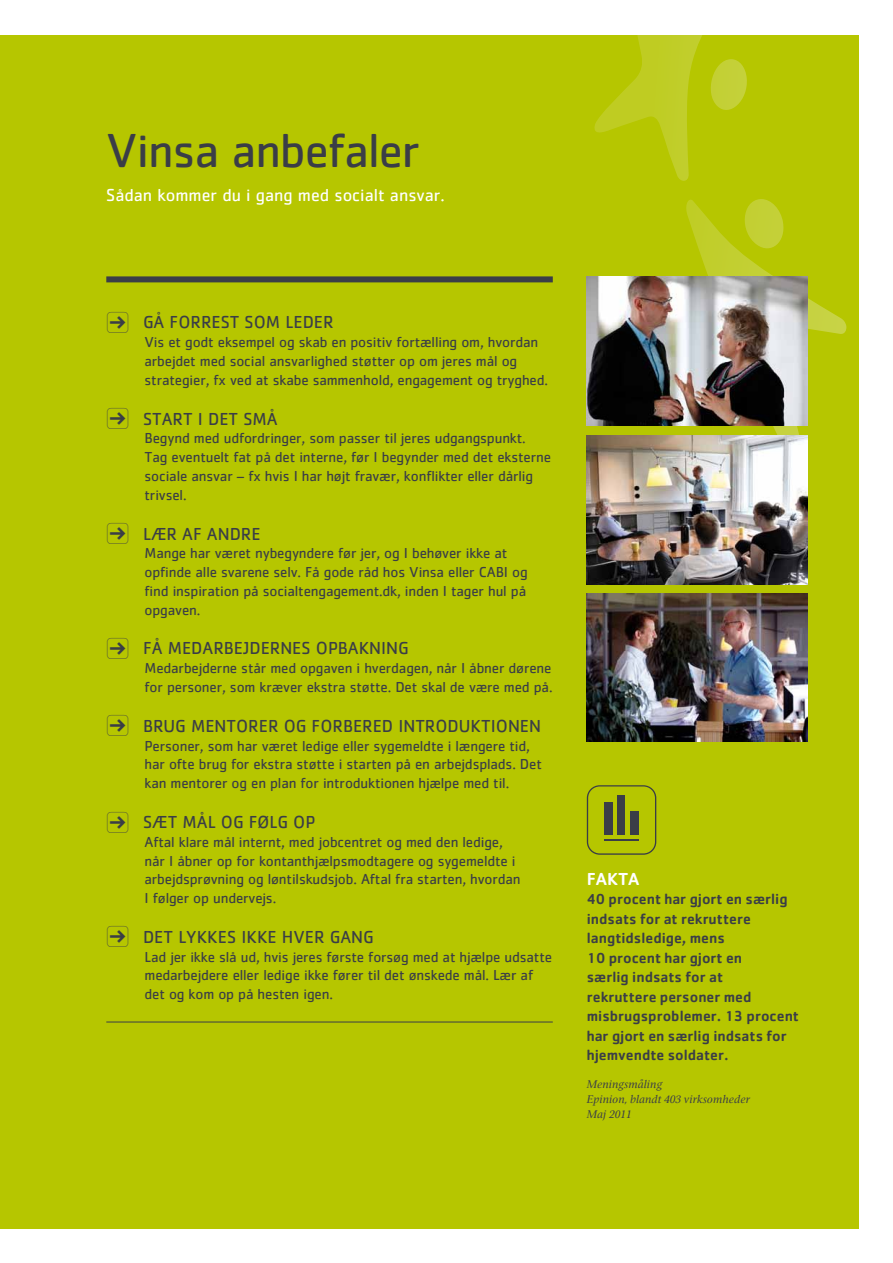
<style>
.page{position:relative;width:893px;height:1263px;background:#fff}
.page>*{position:absolute;margin:0;border:0;box-sizing:border-box;transform-origin:0 0}
.t1{font:49.5px "Cachet";letter-spacing:-.02em;color:#3a3d47}
.t2{font:18px "Cachet";color:#3a3d47}
.t3{font:18px "Cachet";color:#fff}
.t4{font:500 18px "Cachet";color:#fff}
.t5{font:15px/18.8px "Cachet";letter-spacing:-.01em;color:#3a3d47}
.t6{font:500 15px/19.5px "Cachet";color:#3a3d47}
.t7{font:italic 12px/15px "Press Serif Pro";color:#3a3d47}
.s1{font-family:"Sign Pix Four";font-size:27px}
</style>
<div class="page">
<div style="left:0;top:34px;width:859px;height:1195px;background:#b6c600"></div>
<svg style="left:593px;top:34px;width:155px;height:147px"></svg>
<svg style="left:684px;top:199px;width:163px;height:236px"></svg>
<img style="left:587px;top:435px;width:221px;height:149px">
<img style="left:587px;top:594px;width:221px;height:147px">
<img style="left:587px;top:276px;width:221px;height:149px">
<div style="left:106px;top:276px;width:447px;height:6px;background:#3a3d47"></div>
<hr style="left:106px;top:1022px;width:447px;height:1px;background:#3a3d47">
<svg style="left:587px;top:785px;width:69px;height:70px"></svg>
<div style="left:604px;top:803px;width:8px;height:32px;background:#3a3d47"></div>
<div style="left:630px;top:811px;width:9px;height:24px;background:#3a3d47"></div>
<hr style="left:604px;top:839px;width:34px;height:1px;background:#3a3d47">
<h1 class="t1" style="left:106px;top:121px;width:315px">Vinsa anbefaler</h1>
<p class="t3" style="left:106px;top:185px;width:340px">Sådan kommer du i gang med socialt ansvar.</p>
<p class="t2" style="left:106px;top:312px;width:115px"><span class="s1">3</span> Gå forrest</p>
<p class="t2" style="left:245px;top:312px;width:91px">som leder</p>
<p class="t5" style="left:145px;top:333px;width:405px">Vis et godt eksempel og skab en positiv fortælling om, hvordan arbejdet med social ansvarlighed støtter op om jeres mål og strategier, fx ved at skabe sammenhold, engagement og tryghed.</p>
<p class="t2" style="left:106px;top:408px;width:113px"><span class="s1">3</span> Startidet</p>
<p class="t2" style="left:243px;top:408px;width:36px">sm å</p>
<p class="t5" style="left:145px;top:429px;width:408px">Begynd med udfordringer, som passer til jeres udgangspunkt.<br>Tag eventuelt fat på det interne, før I begynder med det eksterne sociale ansvar – fx hvis I har højt fravær, konflikter eller dårlig trivsel.</p>
<p class="t2" style="left:106px;top:523px;width:153px"><span class="s1">3</span> Lær af andre</p>
<p class="t5" style="left:145px;top:544px;width:385px">Mange har været nybegyndere før jer, og I behøver ikke at opfinde alle svarene selv. Få gode råd hos Vinsa eller CABI og find inspiration på socialtengagement.dk, inden I tager hul på opgaven.</p>
<p class="t2" style="left:106px;top:638px;width:74px"><span class="s1">3</span> Få meda</p>
<p class="t2" style="left:213px;top:638px;width:197px">rbejdernes opbakning</p>
<p class="t5" style="left:145px;top:658px;width:409px">Medarbejderne står med opgaven i hverdagen, når I åbner dørene for personer, som kræver ekstra støtte. Det skal de være med på.</p>
<p class="t2" style="left:106px;top:715px;width:436px"><span class="s1">3</span> Brug mentorer og forbered introduktionen</p>
<p class="t5" style="left:145px;top:736px;width:399px">Personer, som har været ledige eller sygemeldte i længere tid, har ofte brug for ekstra støtte i starten på en arbejdsplads. Det kan mentorer og en plan for introduktionen hjælpe med til.</p>
<p class="t2" style="left:106px;top:811px;width:210px"><span class="s1">3</span> Sæt mål og følg op</p>
<p class="t5" style="left:145px;top:832px;width:378px">Aftal klare mål internt, med jobcentret og med den ledige, når I åbner op for kontanthjælpsmodtagere og sygemeldte i arbejdsprøvning og løntilskudsjob. Aftal fra starten, hvordan I følger op undervejs.</p>
<p class="t2" style="left:106px;top:926px;width:269px"><span class="s1">3</span> Det lykkes i kke hve r gang</p>
<p class="t5" style="left:145px;top:947px;width:409px">Lad jer ikke slå ud, hvis jeres første forsøg med at hjælpe udsatte medarbejdere eller ledige ikke fører til det ønskede mål. Lær af det og kom op på hesten igen.</p>
<p class="t4" style="left:587px;top:867px;width:54px">FAKTA</p>
<p class="t6" style="left:587px;top:889px;width:214px">40 procent har gjort en særlig indsats for at rekruttere langtidsledige, mens<br>10 procent har gjort en<br>særlig indsats for at<br>rekruttere personer med misbrugsproblemer. 13 procent har gjort en særlig indsats for hjemvendte soldater.</p>
<p class="t7" style="left:587px;top:1076px;width:165px">Meningsmåling<br>Epinion, blandt 403 virksomheder<br>Maj 2011</p>
</div>
